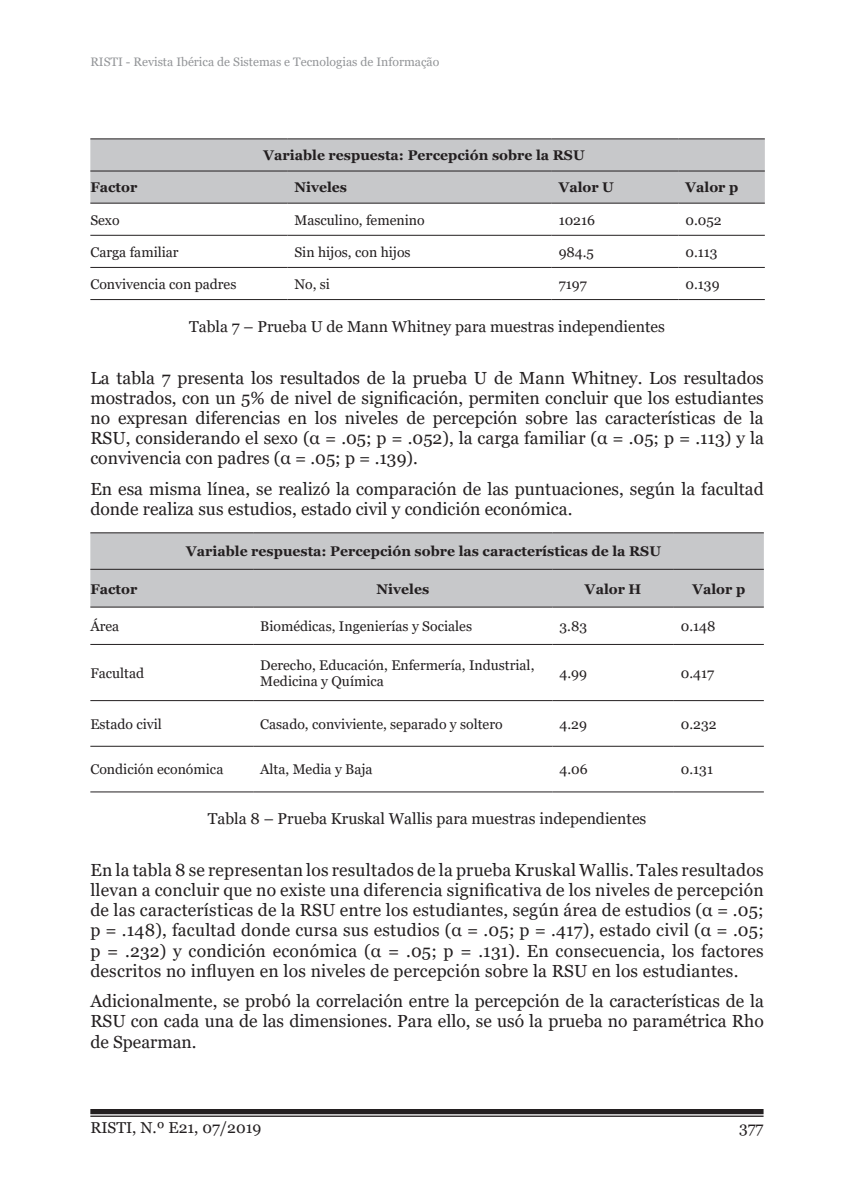
<style>
.page{position:relative;width:844px;height:1191px;background:#fff}
.page>*{position:absolute;margin:0;border:0;box-sizing:border-box;transform-origin:0 0}
.txt{font:17.5px/20.1px "Georgia";color:#231f20;text-align:justify}
.legned{font:15.75px "Georgia";color:#231f20}
.tb{font:14px/16.1px "Georgia";color:#231f20}
.tb-2{font:700 14px "Georgia";color:#231f20}
.t1{font:12.25px "Georgia";color:#939598}
</style>
<div class="page">
<div style="left:90px;top:1109px;width:673px;height:5px;background:#231f20"></div>
<hr style="left:90px;top:1115px;width:673px;height:1px;background:#231f20">
<div style="left:90px;top:139px;width:674px;height:64px;background:#c7c8ca"></div>
<hr style="left:90px;top:138px;width:197px;height:1px;background:#231f20">
<hr style="left:287px;top:138px;width:264px;height:1px;background:#231f20">
<hr style="left:551px;top:138px;width:127px;height:1px;background:#231f20">
<hr style="left:678px;top:138px;width:86px;height:1px;background:#231f20">
<hr style="left:90px;top:171px;width:197px;height:1px;background:#231f20">
<hr style="left:287px;top:171px;width:264px;height:1px;background:#231f20">
<hr style="left:551px;top:171px;width:127px;height:1px;background:#231f20">
<hr style="left:678px;top:171px;width:86px;height:1px;background:#231f20">
<hr style="left:90px;top:203px;width:197px;height:1px;background:#231f20">
<hr style="left:287px;top:203px;width:264px;height:1px;background:#231f20">
<hr style="left:551px;top:203px;width:127px;height:1px;background:#231f20">
<hr style="left:678px;top:203px;width:86px;height:1px;background:#231f20">
<hr style="left:90px;top:235px;width:197px;height:1px;background:#231f20">
<hr style="left:287px;top:235px;width:264px;height:1px;background:#231f20">
<hr style="left:551px;top:235px;width:127px;height:1px;background:#231f20">
<hr style="left:678px;top:235px;width:86px;height:1px;background:#231f20">
<hr style="left:90px;top:267px;width:197px;height:1px;background:#231f20">
<hr style="left:287px;top:267px;width:264px;height:1px;background:#231f20">
<hr style="left:551px;top:267px;width:127px;height:1px;background:#231f20">
<hr style="left:678px;top:267px;width:86px;height:1px;background:#231f20">
<hr style="left:90px;top:299px;width:197px;height:1px;background:#231f20">
<hr style="left:287px;top:299px;width:264px;height:1px;background:#231f20">
<hr style="left:551px;top:299px;width:127px;height:1px;background:#231f20">
<hr style="left:678px;top:299px;width:86px;height:1px;background:#231f20">
<div style="left:90px;top:533px;width:673px;height:73px;background:#c7c8ca"></div>
<hr style="left:90px;top:532px;width:163px;height:1px;background:#231f20">
<hr style="left:253px;top:532px;width:299px;height:1px;background:#231f20">
<hr style="left:552px;top:532px;width:121px;height:1px;background:#231f20">
<hr style="left:673px;top:532px;width:90px;height:1px;background:#231f20">
<hr style="left:90px;top:569px;width:163px;height:1px;background:#231f20">
<hr style="left:253px;top:569px;width:299px;height:1px;background:#231f20">
<hr style="left:552px;top:569px;width:121px;height:1px;background:#231f20">
<hr style="left:673px;top:569px;width:90px;height:1px;background:#231f20">
<hr style="left:90px;top:606px;width:163px;height:1px;background:#231f20">
<hr style="left:253px;top:606px;width:299px;height:1px;background:#231f20">
<hr style="left:552px;top:606px;width:121px;height:1px;background:#231f20">
<hr style="left:673px;top:606px;width:90px;height:1px;background:#231f20">
<hr style="left:90px;top:644px;width:163px;height:1px;background:#231f20">
<hr style="left:253px;top:644px;width:299px;height:1px;background:#231f20">
<hr style="left:552px;top:644px;width:121px;height:1px;background:#231f20">
<hr style="left:673px;top:644px;width:90px;height:1px;background:#231f20">
<hr style="left:90px;top:700px;width:163px;height:1px;background:#231f20">
<hr style="left:253px;top:700px;width:299px;height:1px;background:#231f20">
<hr style="left:552px;top:700px;width:121px;height:1px;background:#231f20">
<hr style="left:673px;top:700px;width:90px;height:1px;background:#231f20">
<hr style="left:90px;top:746px;width:163px;height:1px;background:#231f20">
<hr style="left:253px;top:746px;width:299px;height:1px;background:#231f20">
<hr style="left:552px;top:746px;width:121px;height:1px;background:#231f20">
<hr style="left:673px;top:746px;width:90px;height:1px;background:#231f20">
<hr style="left:90px;top:791px;width:163px;height:1px;background:#231f20">
<hr style="left:253px;top:791px;width:299px;height:1px;background:#231f20">
<hr style="left:552px;top:791px;width:121px;height:1px;background:#231f20">
<hr style="left:673px;top:791px;width:90px;height:1px;background:#231f20">
<p class="t1" style="left:90px;top:54px;width:350px">RISTI - Revista Ibérica de Sistemas e Tecnologias de Informação</p>
<p class="tb-2" style="left:263px;top:146px;width:322px">Variable respuesta: Percepción sobre la RSU</p>
<p class="tb-2" style="left:90px;top:178px;width:48px">Factor</p>
<p class="tb-2" style="left:294px;top:178px;width:54px">Niveles</p>
<p class="tb-2" style="left:558px;top:178px;width:57px">Valor U</p>
<p class="tb-2" style="left:685px;top:178px;width:54px">Valor p</p>
<p class="tb" style="left:90px;top:212px;width:31px">Sexo</p>
<p class="tb" style="left:294px;top:212px;width:132px">Masculino, femenino</p>
<p class="tb" style="left:558px;top:212px;width:38px">10216</p>
<p class="tb" style="left:685px;top:212px;width:38px">0.052</p>
<p class="tb" style="left:90px;top:244px;width:90px">Carga familiar</p>
<p class="tb" style="left:294px;top:244px;width:118px">Sin hijos, con hijos</p>
<p class="tb" style="left:558px;top:244px;width:37px">984.5</p>
<p class="tb" style="left:685px;top:244px;width:34px">0.113</p>
<p class="tb" style="left:90px;top:276px;width:147px">Convivencia con padres</p>
<p class="tb" style="left:294px;top:276px;width:37px">No, si</p>
<p class="tb" style="left:558px;top:276px;width:29px">7197</p>
<p class="tb" style="left:685px;top:276px;width:36px">0.139</p>
<p class="legned" style="left:189px;top:317px;width:477px">Tabla 7 – Prueba U de Mann Whitney para muestras independientes</p>
<p class="txt" style="left:90px;top:368px;width:674px">La tabla 7 presenta los resultados de la prueba U de Mann Whitney. Los resultados mostrados, con un 5% de nivel de significación, permiten concluir que los estudiantes no expresan diferencias en los niveles de percepción sobre las características de la RSU, considerando el sexo (α = .05; p = .052), la carga familiar (α = .05; p = .113) y la convivencia con padres (α = .05; p = .139).</p>
<p class="txt" style="left:90px;top:479px;width:674px">En esa misma línea, se realizó la comparación de las puntuaciones, según la facultad donde realiza sus estudios, estado civil y condición económica.</p>
<p class="tb-2" style="left:186px;top:542px;width:476px">Variable respuesta: Percepción sobre las características de la RSU</p>
<p class="tb-2" style="left:90px;top:579px;width:48px">Factor</p>
<p class="tb-2" style="left:376px;top:579px;width:54px">Niveles</p>
<p class="tb-2" style="left:585px;top:579px;width:58px">Valor H</p>
<p class="tb-2" style="left:692px;top:579px;width:54px">Valor p</p>
<p class="tb" style="left:90px;top:618px;width:30px">Área</p>
<p class="tb" style="left:260px;top:618px;width:213px">Biomédicas, Ingenierías y Sociales</p>
<p class="tb" style="left:559px;top:618px;width:29px">3.83</p>
<p class="tb" style="left:680px;top:618px;width:36px">0.148</p>
<p class="tb" style="left:90px;top:665px;width:55px">Facultad</p>
<p class="tb" style="left:260px;top:657px;width:276px">Derecho, Educación, Enfermería, Industrial,<br>Medicina y Química</p>
<p class="tb" style="left:559px;top:665px;width:29px">4.99</p>
<p class="tb" style="left:680px;top:665px;width:35px">0.417</p>
<p class="tb" style="left:90px;top:716px;width:73px">Estado civil</p>
<p class="tb" style="left:260px;top:716px;width:244px">Casado, conviviente, separado y soltero</p>
<p class="tb" style="left:559px;top:716px;width:29px">4.29</p>
<p class="tb" style="left:680px;top:716px;width:37px">0.232</p>
<p class="tb" style="left:90px;top:762px;width:134px">Condición económica</p>
<p class="tb" style="left:260px;top:762px;width:114px">Alta, Media y Baja</p>
<p class="tb" style="left:559px;top:762px;width:30px">4.06</p>
<p class="tb" style="left:680px;top:762px;width:34px">0.131</p>
<p class="legned" style="left:208px;top:809px;width:440px">Tabla 8 – Prueba Kruskal Wallis para muestras independientes</p>
<p class="txt" style="left:90px;top:860px;width:674px">En la tabla 8 se representan los resultados de la prueba Kruskal Wallis. Tales resultados llevan a concluir que no existe una diferencia significativa de los niveles de percepción de las características de la RSU entre los estudiantes, según área de estudios (α = .05; p = .148), facultad donde cursa sus estudios (α = .05; p = .417), estado civil (α = .05; p = .232) y condición económica (α = .05; p = .131). En consecuencia, los factores descritos no influyen en los niveles de percepción sobre la RSU en los estudiantes.</p>
<p class="txt" style="left:90px;top:991px;width:674px">Adicionalmente, se probó la correlación entre la percepción de la características de la RSU con cada una de las dimensiones. Para ello, se usó la prueba no paramétrica Rho de Spearman.</p>
<p class="legned" style="left:90px;top:1117px;width:173px">RISTI, N.º E21, 07/2019</p>
<p class="legned" style="left:738px;top:1118px;width:26px">377</p>
</div>
